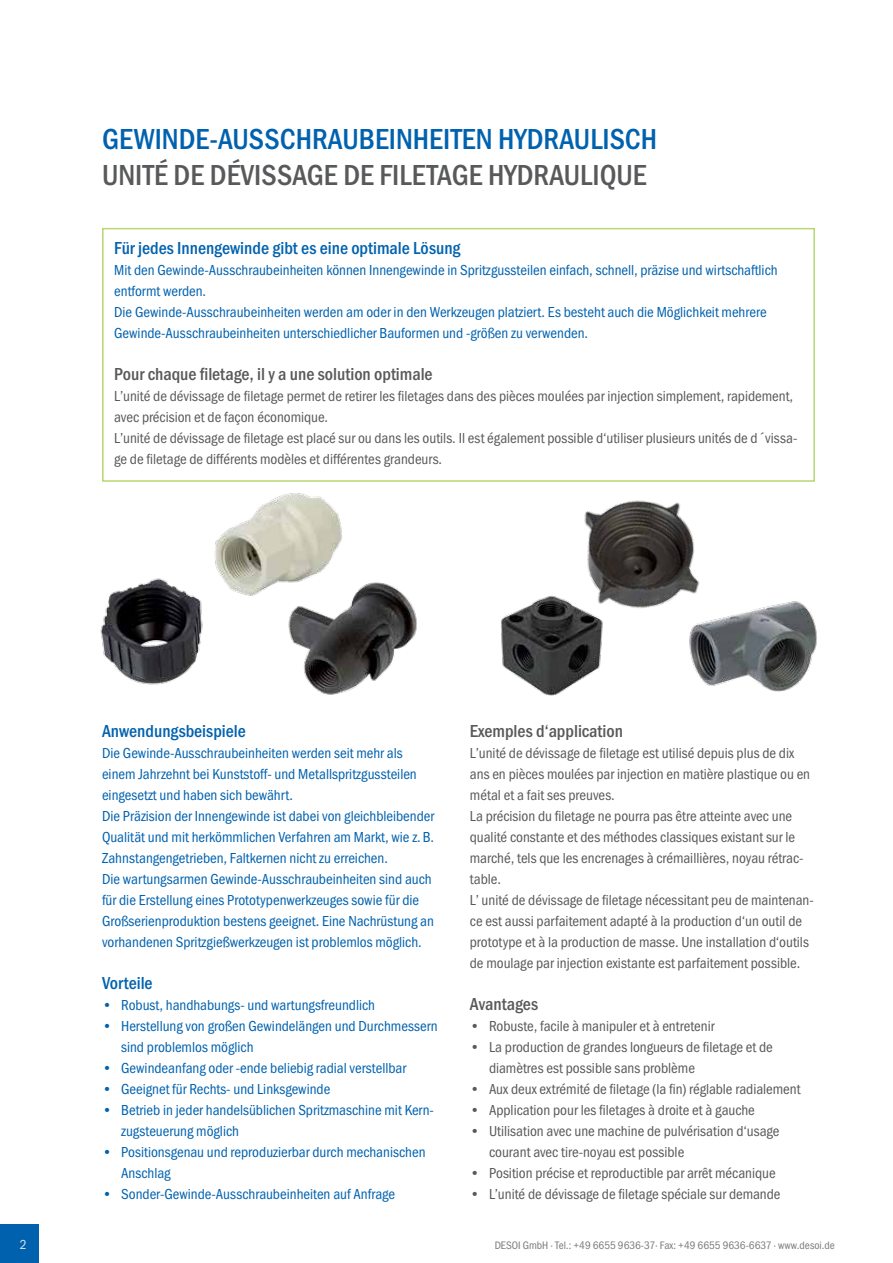
<style>
.page{position:relative;width:893px;height:1263px;background:#fff}
.page>*{position:absolute;margin:0;border:0;box-sizing:border-box;transform-origin:0 0}
.t1{font:500 condensed 30px "Franklin Gothic";color:#0062af}
.t2{font:500 condensed 30px "Franklin Gothic";color:#58595b}
.t3{font:500 condensed 18px "Franklin Gothic";color:#58595b}
.t4{font:500 condensed 18px "Franklin Gothic";color:#0062af}
.t5{font:condensed 15px/21px "Franklin Gothic";color:#58595b}
.t6{font:condensed 15px/21px "Franklin Gothic";color:#0062af}
.t7{font:condensed 13.5px "Franklin Gothic";color:#e2e3e4}
.t8{font:condensed 11.25px "Franklin Gothic";color:#797a7d}
</style>
<div class="page">
<div style="left:0;top:1225px;width:38px;height:38px;background:#0062af"></div>
<div style="left:102px;top:228px;width:713px;height:254px;border:2px solid #b6d772"></div>
<img style="left:100px;top:578px;width:103px;height:107px">
<img style="left:551px;top:479px;width:178px;height:129px">
<img style="left:288px;top:582px;width:129px;height:113px">
<img style="left:214px;top:493px;width:131px;height:106px">
<img style="left:685px;top:598px;width:132px;height:94px">
<img style="left:501px;top:593px;width:105px;height:103px">
<h1 class="t1" style="left:102px;top:122px;width:557px">GEWINDE-AUSSCHRAUBEINHEITEN HYDRAULISCH</h1>
<h1 class="t2" style="left:102px;top:158px;width:546px">UNITÉ DE DÉVISSAGE DE FILETAGE HYDRAULIQUE</h1>
<p class="t4" style="left:114px;top:237px;width:348px">Für jedes Innengewinde gibt es eine optimale Lösung</p>
<p class="t6" style="left:114px;top:259px;width:665px">Mit den Gewinde-Ausschraubeinheiten können Innengewinde in Spritzgussteilen einfach, schnell, präzise und wirtschaftlich entformt werden.<br>Die Gewinde-Ausschraubeinheiten werden am oder in den Werkzeugen platziert. Es besteht auch die Möglichkeit mehrere Gewinde-Ausschraubeinheiten unterschiedlicher Bauformen und -größen zu verwenden.</p>
<p class="t3" style="left:114px;top:363px;width:320px">Pour chaque filetage, il y a une solution optimale</p>
<p class="t5" style="left:114px;top:385px;width:685px">L’unité de dévissage de filetage permet de retirer les filetages dans des pièces moulées par injection simplement, rapidement, avec précision et de façon économique.<br>L’unité de dévissage de filetage est placé sur ou dans les outils. Il est également possible d‘utiliser plusieurs unités de d´vissa&shy;ge de filetage de différents modèles et différentes grandeurs.</p>
<p class="t4" style="left:102px;top:720px;width:145px">Anwendungsbeispiele</p>
<p class="t6" style="left:102px;top:742px;width:334px">Die Gewinde-Ausschraubeinheiten werden seit mehr als einem Jahrzehnt bei Kunststoff- und Metallspritzgussteilen eingesetzt und haben sich bewährt.<br>Die Präzision der Innengewinde ist dabei von gleichbleibender Qualität und mit herkömmlichen Verfahren am Markt, wie z.B.<br>Zahnstangengetrieben, Faltkernen nicht zu erreichen.<br>Die wartungsarmen Gewinde-Ausschraubeinheiten sind auch für die Erstellung eines Prototypenwerkzeuges sowie für die Großserienproduktion bestens geeignet. Eine Nachrüstung an vorhandenen Spritzgießwerkzeugen ist problemlos möglich.</p>
<p class="t4" style="left:102px;top:972px;width:52px">Vorteile</p>
<p class="t6" style="left:102px;top:994px;width:275px">• Robust, handhabungs- und wartungsfreundlich</p>
<p class="t6" style="left:121px;top:1015px;width:318px;text-indent:-19px">• Herstellung von großen Gewindelängen und Durchmessern sind problemlos möglich</p>
<p class="t6" style="left:102px;top:1057px;width:306px">• Gewindeanfang oder -ende beliebig radial verstellbar</p>
<p class="t6" style="left:102px;top:1078px;width:230px">• Geeignet für Rechts- und Linksgewinde</p>
<p class="t6" style="left:121px;top:1099px;width:314px;text-indent:-19px">• Betrieb in jeder handelsüblichen Spritzmaschine mit Kern&shy;zugsteuerung möglich</p>
<p class="t6" style="left:121px;top:1141px;width:306px;text-indent:-19px">• Positionsgenau und reproduzierbar durch mechanischen<br>Anschlag</p>
<p class="t6" style="left:102px;top:1183px;width:295px">• Sonder-Gewinde-Ausschraubeinheiten auf Anfrage</p>
<p class="t3" style="left:470px;top:720px;width:155px">Exemples d‘application</p>
<p class="t5" style="left:470px;top:742px;width:345px">L’unité de dévissage de filetage est utilisé depuis plus de dix ans en pièces moulées par injection en matière plastique ou en métal et a fait ses preuves.<br>La précision du filetage ne pourra pas être atteinte avec une qualité constante et des méthodes classiques existant sur le marché, tels que les encrenages à crémaillières, noyau rétrac&shy;table.<br>L’ unité de dévissage de filetage nécessitant peu de maintenan&shy;ce est aussi parfaitement adapté à la production d‘un outil de prototype et à la production de masse. Une installation d‘outils de moulage par injection existante est parfaitement possible.</p>
<p class="t3" style="left:470px;top:993px;width:70px">Avantages</p>
<p class="t5" style="left:470px;top:1015px;width:246px">• Robuste, facile à manipuler et à entretenir</p>
<p class="t5" style="left:489px;top:1036px;width:285px;text-indent:-19px">• La production de grandes longueurs de filetage et de diamètres est possible sans problème</p>
<p class="t5" style="left:470px;top:1078px;width:332px">• Aux deux extrémité de filetage (la fin) réglable radialement</p>
<p class="t5" style="left:470px;top:1099px;width:287px">• Application pour les filetages à droite et à gauche</p>
<p class="t5" style="left:489px;top:1120px;width:292px;text-indent:-19px">• Utilisation avec une machine de pulvérisation d‘usage courant avec tire-noyau est possible</p>
<p class="t5" style="left:470px;top:1162px;width:307px">• Position précise et reproductible par arrêt mécanique</p>
<p class="t5" style="left:470px;top:1183px;width:312px">• L’unité de dévissage de filetage spéciale sur demande</p>
<p class="t7" style="left:20px;top:1237px;width:8px">2</p>
<p class="t8" style="left:495px;top:1239px;width:342px">DESOI GmbH · Tel.: +49 6655 9636-37· Fax: +49 6655 9636-6637 · www.desoi.de</p>
</div>
